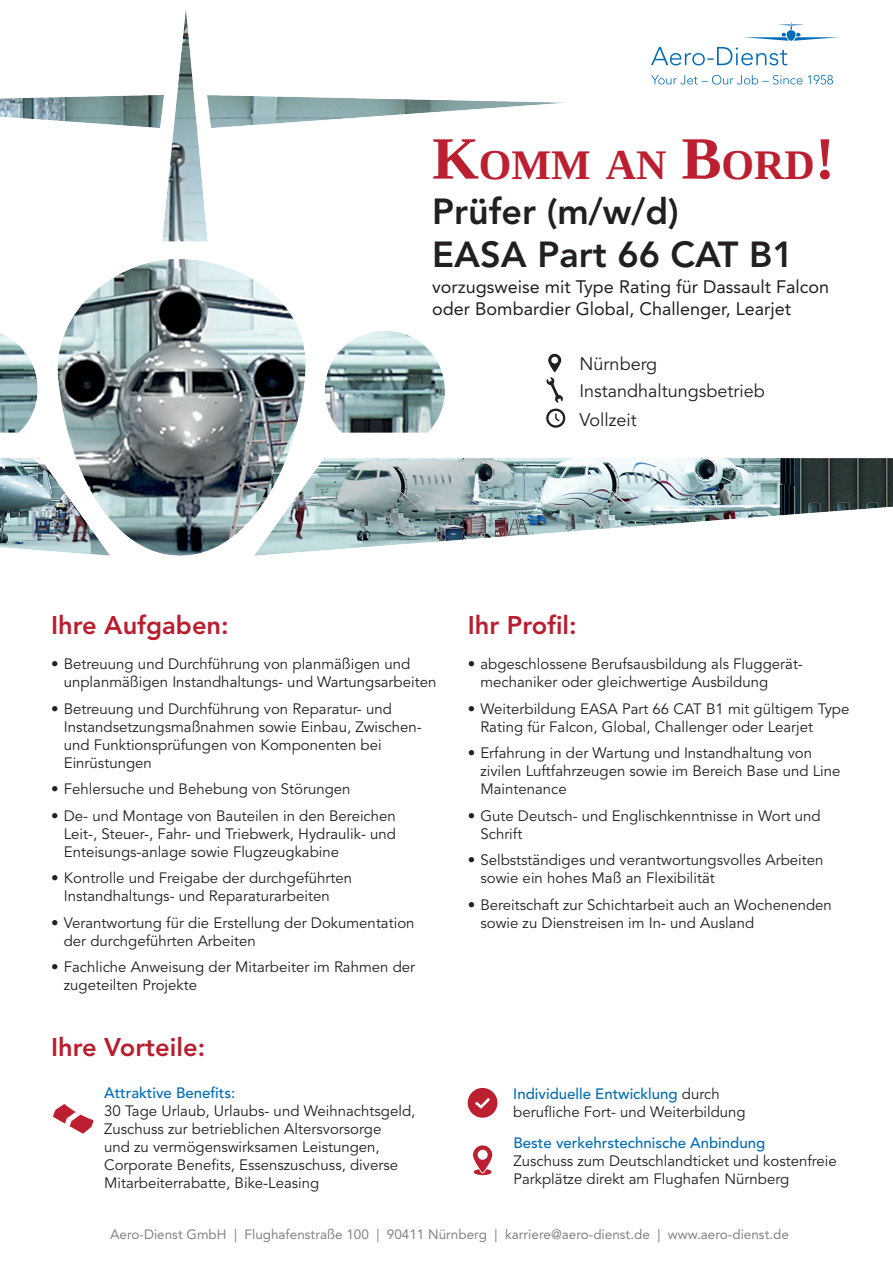
<style>
.page{position:relative;width:893px;height:1263px;background:#fff}
.page>*{position:absolute;margin:0;border:0;box-sizing:border-box;transform-origin:0 0}
.t1{font:700 42px "Tinos";color:#bc1f30}
.t2{font:800 36px/43.2px "Avenir LT Std";color:#231f20}
.t3{font:800 25.5px "Avenir LT Std";color:#b91e2f}
.t4{font:18px/21.6px "Avenir LT Std";color:#231f20}
.t5{font:18px/27px "Avenir LT Std";color:#231f20}
.t6{font:15px/18px "Avenir LT Std";color:#231f20}
.t7{font:500 15px "Avenir LT Std";color:#006cb7}
.t8{font:13.5px "Avenir LT Std";color:#808285}
.s1{font-size:60px}
.s2{font-weight:500;color:#006cb7}
</style>
<div class="page">
<img style="left:0;top:9px;width:893px;height:547px">
<svg style="left:651px;top:21px;width:188px;height:64px"></svg>
<svg style="left:546px;top:353px;width:17px;height:50px"></svg>
<svg style="left:546px;top:409px;width:19px;height:19px"></svg>
<svg style="left:53px;top:1104px;width:41px;height:30px"></svg>
<svg style="left:468px;top:1088px;width:29px;height:30px"></svg>
<svg style="left:473px;top:1145px;width:19px;height:30px"></svg>
<h1 class="t1" style="left:432px;top:136px;width:404px"><span class="s1">K</span>OMM AN <span class="s1">B</span>ORD<span class="s1">!</span></h1>
<h2 class="t2" style="left:432px;top:190px;width:363px">Prüfer (m/w/d)<br>EASA Part 66 CAT B1</h2>
<p class="t4" style="left:432px;top:277px;width:398px">vorzugsweise mit Type Rating für Dassault Falcon oder Bombardier Global, Challenger, Learjet</p>
<p class="t5" style="left:579px;top:351px;width:187px">Nürnberg<br>Instandhaltungsbetrieb</p>
<p class="t5" style="left:579px;top:406px;width:59px">Vollzeit</p>
<h3 class="t3" style="left:51px;top:610px;width:179px">Ihre Aufgaben:</h3>
<h3 class="t3" style="left:468px;top:610px;width:110px">Ihr Profil:</h3>
<p class="t6" style="left:64px;top:655px;width:374px;text-indent:-13px">• Betreuung und Durchführung von planmäßigen und unplanmäßigen Instandhaltungs- und Wartungsarbeiten</p>
<p class="t6" style="left:64px;top:700px;width:359px;text-indent:-13px">• Betreuung und Durchführung von Reparatur- und Instandsetzungsmaßnahmen sowie Einbau, Zwischen&shy;und Funktionsprüfungen von Komponenten bei Einrüstungen</p>
<p class="t6" style="left:51px;top:780px;width:301px">• Fehlersuche und Behebung von Störungen</p>
<p class="t6" style="left:64px;top:807px;width:334px;text-align:justify;text-indent:-13px">• De- und Montage von Bauteilen in den Bereichen Leit-, Steuer-, Fahr- und Triebwerk, Hydraulik- und Enteisungs-anlage sowie Flugzeugkabine</p>
<p class="t6" style="left:64px;top:869px;width:290px;text-indent:-13px">• Kontrolle und Freigabe der durchgeführten<br>Instandhaltungs- und Reparaturarbeiten</p>
<p class="t6" style="left:64px;top:914px;width:352px;text-indent:-13px">• Verantwortung für die Erstellung der Dokumentation der durchgeführten Arbeiten</p>
<p class="t6" style="left:64px;top:959px;width:353px;text-indent:-13px">• Fachliche Anweisung der Mitarbeiter im Rahmen der zugeteilten Projekte</p>
<h3 class="t3" style="left:51px;top:1032px;width:156px">Ihre Vorteile:</h3>
<p class="t7" style="left:104px;top:1084px;width:133px">Attraktive Benefits:</p>
<p class="t6" style="left:104px;top:1102px;width:313px">30 Tage Urlaub, Urlaubs- und Weihnachtsgeld, Zuschuss zur betrieblichen Altersvorsorge<br>und zu vermögenswirksamen Leistungen, Corporate Benefits, Essenszuschuss, diverse Mitarbeiterrabatte, Bike-Leasing</p>
<p class="t6" style="left:480px;top:655px;width:324px;text-indent:-13px">• abgeschlossene Berufsausbildung als Fluggerät&shy;mechaniker oder gleichwertige Ausbildung</p>
<p class="t6" style="left:480px;top:700px;width:370px;text-indent:-13px">• Weiterbildung EASA Part 66 CAT B1 mit gültigem Type<br>Rating für Falcon, Global, Challenger oder Learjet</p>
<p class="t6" style="left:480px;top:744px;width:362px;text-indent:-13px">• Erfahrung in der Wartung und Instandhaltung von zivilen Luftfahrzeugen sowie im Bereich Base und Line<br>Maintenance</p>
<p class="t6" style="left:480px;top:807px;width:342px;text-indent:-13px">• Gute Deutsch- und Englischkenntnisse in Wort und<br>Schrift</p>
<p class="t6" style="left:480px;top:851px;width:344px;text-indent:-13px">• Selbstständiges und verantwortungsvolles Arbeiten sowie ein hohes Maß an Flexibilität</p>
<p class="t6" style="left:480px;top:896px;width:353px;text-indent:-13px">• Bereitschaft zur Schichtarbeit auch an Wochenenden sowie zu Dienstreisen im In- und Ausland</p>
<p class="t6" style="left:513px;top:1086px;width:234px"><span class="s2">Individuelle Entwicklung</span> durch berufliche Fort- und Weiterbildung</p>
<p class="t7" style="left:513px;top:1134px;width:253px">Beste verkehrstechnische Anbindung</p>
<p class="t6" style="left:513px;top:1152px;width:325px">Zuschuss zum Deutschlandticket und kostenfreie<br>Parkplätze direkt am Flughafen Nürnberg</p>
<p class="t8" style="left:110px;top:1226px;width:680px">Aero-Dienst GmbH | Flughafenstraße 100 | 90411 Nürnberg | karriere@aero-dienst.de | www.aero-dienst.de</p>
</div>
